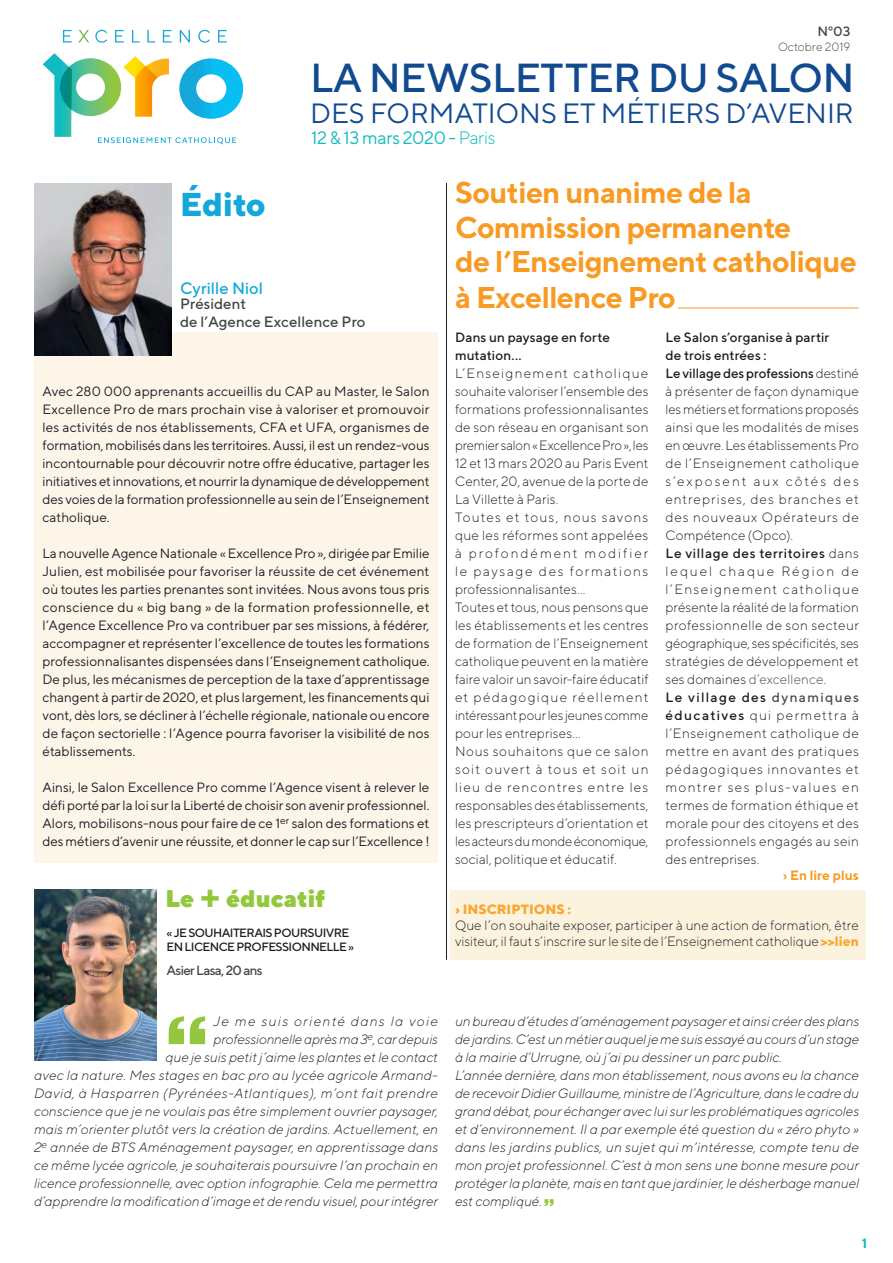
<style>
.page{position:relative;width:893px;height:1263px;background:#fff}
.page>*{position:absolute;margin:0;border:0;box-sizing:border-box;transform-origin:0 0}
.t1{font:500 40.5px "TT Norms";letter-spacing:-.02em;color:#124a90}
.t2{font:800 33px "TT Norms";color:#14a8da}
.t3{font:700 30px/35px "TT Norms";letter-spacing:-.02em;color:#f89b24}
.t4{font:27.9px "TT Norms";color:#124a90}
.t5{font:900 24px "TT Norms";color:#92c73e}
.t6{font:18px "TT Norms";letter-spacing:-.02em;color:#0fbbc0}
.t7{font:500 16.5px "TT Norms";color:#14a8da}
.t8{font:500 15px/17.7px "TT Norms";color:#444749}
.t9{font:300 13.5px/18px "TT Norms";letter-spacing:.01em;color:#1b1f22}
.t10{font:13.5px/18px "TT Norms";letter-spacing:-.005em;color:#1b1f22;text-align:justify}
.t11{font:italic 300 13.5px/18px "TT Norms";color:#1b1f22;text-align:right}
.t12{font:500 13.5px/18px "TT Norms";letter-spacing:.01em;color:#1b1f22}
.t13{font:700 13.5px "TT Norms";color:#f89b24}
.t14{font:500 13.5px "TT Norms";color:#444749}
.t15{font:700 13.5px "TT Norms";color:#0fbbc0}
.t16{font:500 13.35px "TT Norms";letter-spacing:-.05em;color:#444749}
.t17{font:500 12px/14.4px "TT Norms";letter-spacing:-.05em;color:#1b1f22}
.t18{font:300 12px "TT Norms";color:#444749}
.s1{font-weight:300}
.s2{font-weight:500}
.s3{color:#4b4c4d}
.s4{font-weight:500;color:#4b4c4d}
.s5{font-weight:800;color:#f89b24}
.s6{font-weight:800;color:#f8a836}
</style>
<div class="page">
<svg style="left:63px;top:30px;width:9px;height:13px"></svg>
<svg style="left:78px;top:30px;width:11px;height:13px"></svg>
<svg style="left:95px;top:30px;width:12px;height:13px"></svg>
<svg style="left:115px;top:30px;width:9px;height:13px"></svg>
<svg style="left:132px;top:30px;width:8px;height:13px"></svg>
<svg style="left:147px;top:30px;width:8px;height:13px"></svg>
<svg style="left:163px;top:30px;width:9px;height:13px"></svg>
<svg style="left:180px;top:30px;width:10px;height:13px"></svg>
<svg style="left:198px;top:30px;width:12px;height:13px"></svg>
<svg style="left:218px;top:30px;width:9px;height:13px"></svg>
<svg style="left:43px;top:53px;width:200px;height:91px"></svg>
<div style="left:450px;top:890px;width:416px;height:69px;background:#fcf3df"></div>
<div style="left:34px;top:332px;width:404px;height:531px;background:#fef5e9"></div>
<svg style="left:544px;top:1199px;width:10px;height:7px"></svg>
<img style="left:34px;top:183px;width:138px;height:173px">
<img style="left:34px;top:890px;width:123px;height:170px">
<svg style="left:169px;top:1016px;width:36px;height:28px"></svg>
<hr style="left:678px;top:308px;width:181px;height:1px;background:#f89b24">
<hr style="left:446px;top:183px;width:1px;height:777px;background:#1b1f22">
<p class="t14" style="left:817px;top:23px;width:35px">Nº03</p>
<p class="t18" style="left:778px;top:39px;width:74px">Octobre 2019</p>
<h1 class="t1" style="left:310px;top:53px;width:546px">LA NEWSLETTER DU SALON</h1>
<h3 class="t4" style="left:310px;top:96px;width:545px">DES FORMATIONS ET MÉTIERS D’AVENIR</h3>
<h3 class="t6" style="left:311px;top:127px;width:186px">12 &amp; 13 mars 2020 - <span class="s1">Paris</span></h3>
<h2 class="t2" style="left:180px;top:183px;width:87px">Édito</h2>
<p class="t7" style="left:180px;top:278px;width:85px">Cyrille Niol</p>
<p class="t8" style="left:180px;top:295px;width:187px">Président<br>de l’Agence Excellence Pro</p>
<p class="t10" style="left:43px;top:382px;width:389px">Avec 280 000 apprenants accueillis du CAP au Master, le Salon Excellence Pro de mars prochain vise à valoriser et promouvoir les activités de nos établissements, CFA et UFA, organismes de formation, mobilisés dans les territoires. Aussi, il est un rendez-vous incontournable pour découvrir notre offre éducative, partager les initiatives et innovations, et nourrir la dynamique de développement des voies de la formation professionnelle au sein de l’Enseignement catholique.</p>
<p class="t10" style="left:43px;top:544px;width:389px">La nouvelle Agence Nationale « Excellence Pro », dirigée par Emilie Julien, est mobilisée pour favoriser la réussite de cet événement où toutes les parties prenantes sont invitées. Nous avons tous pris conscience du « big bang » de la formation professionnelle, et l’Agence Excellence Pro va contribuer par ses missions, à fédérer, accompagner et représenter l’excellence de toutes les formations professionnalisantes dispensées dans l’Enseignement catholique.<br>De plus, les mécanismes de perception de la taxe d’apprentissage changent à partir de 2020, et plus largement, les financements qui vont, dès lors, se décliner à l’échelle régionale, nationale ou encore de façon sectorielle : l’Agence pourra favoriser la visibilité de nos établissements.</p>
<p class="t10" style="left:43px;top:778px;width:389px">Ainsi, le Salon Excellence Pro comme l’Agence visent à relever le défi porté par la loi sur la Liberté de choisir son avenir professionnel.<br>Alors, mobilisons-nous pour faire de ce 1<sup>er</sup> salon des formations et des métiers d’avenir une réussite, et donner le cap sur l’Excellence !</p>
<h3 class="t5" style="left:165px;top:883px;width:30px">Le</h3>
<h3 class="t5" style="left:226px;top:883px;width:101px">éducatif</h3>
<p class="t17" style="left:167px;top:925px;width:189px">« JE SOUHAITERAIS POURSUIVRE<br>EN LICENCE PROFESSIONNELLE »</p>
<p class="t16" style="left:167px;top:962px;width:98px">Asier Lasa, 20 ans</p>
<h3 class="t3" style="left:455px;top:175px;width:403px">Soutien unanime de la<br>Commission permanente<br>de l’Enseignement catholique à Excellence Pro</h3>
<p class="t12" style="left:455px;top:328px;width:156px">Dans un paysage en forte mutation...</p>
<p class="t9" style="left:455px;top:364px;width:195px">L’Enseignement catholique souhaite valoriser l’ensemble des formations professionnalisantes de son réseau en organisant son premier salon « Excellence Pro », les<br>12 et 13 mars 2020 au Paris Event<br>Center, 20, avenue de la porte de<br>La Villette à Paris.<br>Toutes et tous, nous savons que les réformes sont appelées à profondément modifier le paysage des formations professionnalisantes…<br>Toutes et tous, nous pensons que les établissements et les centres de formation de l’Enseignement catholique peuvent en la matière faire valoir un savoir-faire éducatif et pédagogique réellement intéressant pour les jeunes comme pour les entreprises…<br>Nous souhaitons que ce salon soit ouvert à tous et soit un lieu de rencontres entre les responsables des établissements, les prescripteurs d’orientation et les acteurs du monde économique, social, politique et éducatif.</p>
<p class="t9" style="left:665px;top:328px;width:195px"><span class="s2">Le Salon s’organise à partir<br>de trois entrées :<br>Le village des professions</span> destiné à présenter de façon dynamique les métiers et formations proposés ainsi que les modalités de mises en œuvre. Les établissements Pro de l’Enseignement catholique s’exposent aux côtés des entreprises, des branches et des nouveaux Opérateurs de<br>Compétence (Opco).<br><span class="s2">Le village des territoires</span> dans lequel chaque Région de l’Enseignement catholique présente la réalité de la formation professionnelle de son secteur géographique, ses spécificités, ses stratégies de développement et ses domaines <span class="s3">d’excellence</span>.<br><span class="s2">Le village des</span> <span class="s4">dynamiques </span><span class="s2">éducatives</span> qui permettra à l’Enseignement catholique de mettre en avant des pratiques pédagogiques innovantes et montrer ses plus-values en termes de formation éthique et morale pour des citoyens et des professionnels engagés au sein des entreprises.</p>
<p class="t13" style="left:783px;top:867px;width:78px">› En lire plus</p>
<p class="t9" style="left:455px;top:900px;width:405px;line-height:16.2px"><span class="s5">›</span> <span class="s6">INSCRIPTIONS :<br></span>Que l’on souhaite exposer, participer à une action de formation, être visiteur, il faut s’inscrire sur le site de l’Enseignement catholique <span class="s6">&gt;&gt;lien</span></p>
<p class="t11" style="left:34px;top:1012px;width:406px">Je me suis orienté dans la voie<br>professionnelle après ma 3<sup>e</sup>, car depuis<br>que je suis petit j’aime les plantes et le contact<br>avec la nature. Mes stages en bac pro au lycée agricole Armand-David, à Hasparren (Pyrénées-Atlantiques), m’ont fait prendre conscience que je ne voulais pas être simplement ouvrier paysager, mais m’orienter plutôt vers la création de jardins. Actuellement, en 2<sup>e</sup> année de BTS Aménagement paysager, en apprentissage dans ce même lycée agricole, je souhaiterais poursuivre l’an prochain en licence professionnelle, avec option infographie. Cela me permettra d’apprendre la modification d’image et de rendu visuel, pour intégrer</p>
<p class="t11" style="left:455px;top:1012px;width:406px;text-align:left">un bureau d’études d’aménagement paysager et ainsi créer des plans de jardins. C’est un métier auquel je me suis essayé au cours d’un stage à la mairie d’Urrugne, où j’ai pu dessiner un parc public.<br>L’année dernière, dans mon établissement, nous avons eu la chance de recevoir Didier Guillaume, ministre de l’Agriculture, dans le cadre du grand débat, pour échanger avec lui sur les problématiques agricoles et d’environnement. Il a par exemple été question du « zéro phyto » dans les jardins publics, un sujet qui m’intéresse, compte tenu de mon projet professionnel. C’est à mon sens une bonne mesure pour protéger la planète, mais en tant que jardinier, le désherbage manuel est compliqué.</p>
<p class="t15" style="left:862px;top:1235px;width:7px">1</p>
</div>
